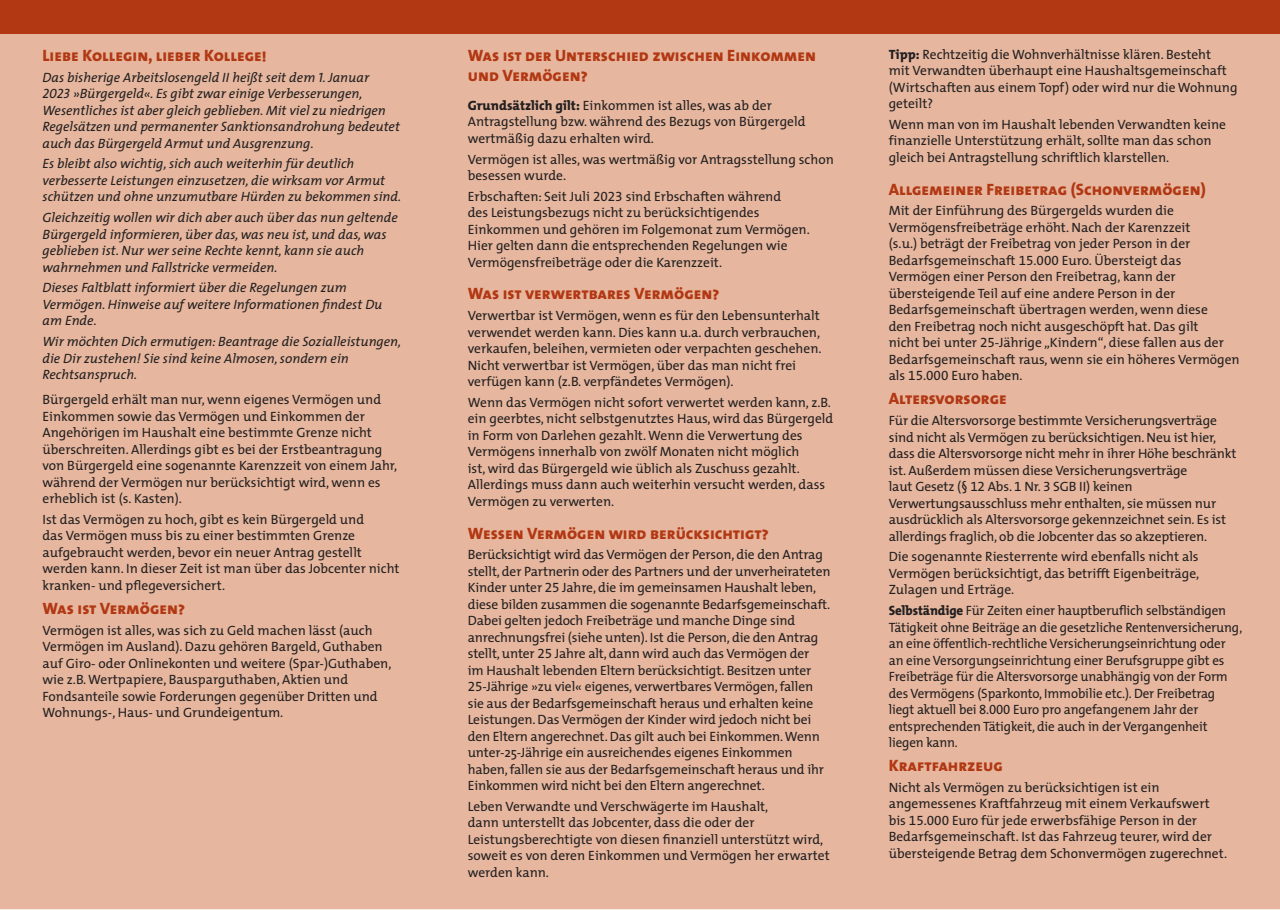
<style>
.page{position:relative;width:1280px;height:910px;background:#fff}
.page>*{position:absolute;margin:0;border:0;box-sizing:border-box;transform-origin:0 0}
.t1{font:16.5px/19.8px "The Mix Extra Bold Caps";color:#b23814}
.t2{font:13.5px/16.5px "The Mix";color:#231f20}
.t3{font:italic 13.5px/16.5px "The Mix";color:#231f20}
.s1{font-family:"The Mix Caps"}
.s2{font-weight:800}
.s3{font-family:"The Mix Expert"}
</style>
<div class="page">
<div style="left:0;top:33px;width:1280px;height:876px;background:#e6b79e"></div>
<div style="left:0;top:0;width:1280px;height:33px;background:#b23814"></div>
<p class="t1" style="left:43px;top:45px;width:226px">Liebe Kollegin, lieber Kollege!</p>
<p class="t3" style="left:43px;top:68px;width:359px">Das bisherige Arbeitslosengeld II heißt seit dem <span class="s1">1</span>. Januar <span class="s1">2023</span> »Bürgergeld«. Es gibt zwar einige Verbesserungen, Wesentliches ist aber gleich geblieben. Mit viel zu niedrigen Regelsätzen und permanenter Sanktionsandrohung bedeutet auch das Bürgergeld Armut und Ausgrenzung.</p>
<p class="t3" style="left:43px;top:155px;width:360px">Es bleibt also wichtig, sich auch weiterhin für deutlich verbesserte Leistungen einzusetzen, die wirksam vor Armut schützen und ohne unzumutbare Hürden zu bekommen sind.</p>
<p class="t3" style="left:43px;top:209px;width:357px">Gleichzeitig wollen wir dich aber auch über das nun geltende Bürgergeld informieren, über das, was neu ist, und das, was geblieben ist. Nur wer seine Rechte kennt, kann sie auch wahrnehmen und Fallstricke vermeiden.</p>
<p class="t3" style="left:43px;top:279px;width:341px">Dieses Faltblatt informiert über die Regelungen zum<br>Vermögen. Hinweise auf weitere Informationen findest Du am Ende.</p>
<p class="t3" style="left:43px;top:333px;width:360px">Wir möchten Dich ermutigen: Beantrage die Sozialleistungen, die Dir zustehen! Sie sind keine Almosen, sondern ein<br>Rechtsanspruch.</p>
<p class="t2" style="left:43px;top:391px;width:356px">Bürgergeld erhält man nur, wenn eigenes Vermögen und Einkommen sowie das Vermögen und Einkommen der Angehörigen im Haushalt eine bestimmte Grenze nicht überschreiten. Allerdings gibt es bei der Erstbeantragung von Bürgergeld eine sogenannte Karenzzeit von einem Jahr, während der Vermögen nur berücksichtigt wird, wenn es erheblich ist (s. Kasten).</p>
<p class="t2" style="left:43px;top:511px;width:358px">Ist das Vermögen zu hoch, gibt es kein Bürgergeld und<br>das Vermögen muss bis zu einer bestimmten Grenze aufgebraucht werden, bevor ein neuer Antrag gestellt werden kann. In dieser Zeit ist man über das Jobcenter nicht kranken- und pflegeversichert.</p>
<p class="t1" style="left:43px;top:598px;width:144px">Was ist Vermögen?</p>
<p class="t2" style="left:43px;top:621px;width:350px">Vermögen ist alles, was sich zu Geld machen lässt (auch Vermögen im Ausland). Dazu gehören Bargeld, Guthaben auf Giro- oder Onlinekonten und weitere (Spar-)Guthaben, wie z.B. Wertpapiere, Bausparguthaben, Aktien und Fondsanteile sowie Forderungen gegenüber Dritten und Wohnungs-, Haus- und Grundeigentum.</p>
<p class="t1" style="left:468px;top:45px;width:350px">Was ist der Unterschied zwischen Einkommen und Vermögen?</p>
<p class="t2" style="left:468px;top:97px;width:339px"><span class="s2">Grundsätzlich gilt:</span> Einkommen ist alles, was ab der<br>Antragstellung bzw. während des Bezugs von Bürgergeld wertmäßig dazu erhalten wird.</p>
<p class="t2" style="left:468px;top:150px;width:368px">Vermögen ist alles, was wertmäßig vor Antragsstellung schon besessen wurde.</p>
<p class="t2" style="left:468px;top:188px;width:344px">Erbschaften: Seit Juli <span class="s3">2023</span> sind Erbschaften während<br>des Leistungsbezugs nicht zu berücksichtigendes Einkommen und gehören im Folgemonat zum Vermögen.<br>Hier gelten dann die entsprechenden Regelungen wie Vermögensfreibeträge oder die Karenzzeit.</p>
<p class="t1" style="left:468px;top:284px;width:253px">Was ist verwertbares Vermögen?</p>
<p class="t2" style="left:468px;top:307px;width:355px">Verwertbar ist Vermögen, wenn es für den Lebensunterhalt verwendet werden kann. Dies kann u.a. durch verbrauchen, verkaufen, beleihen, vermieten oder verpachten geschehen.<br>Nicht verwertbar ist Vermögen, über das man nicht frei verfügen kann (z.B. verpfändetes Vermögen).</p>
<p class="t2" style="left:468px;top:394px;width:367px">Wenn das Vermögen nicht sofort verwertet werden kann, z.B. ein geerbtes, nicht selbstgenutztes Haus, wird das Bürgergeld in Form von Darlehen gezahlt. Wenn die Verwertung des Vermögens innerhalb von zwölf Monaten nicht möglich<br>ist, wird das Bürgergeld wie üblich als Zuschuss gezahlt.<br>Allerdings muss dann auch weiterhin versucht werden, dass Vermögen zu verwerten.</p>
<p class="t1" style="left:468px;top:523px;width:302px">Wessen Vermögen wird berücksichtigt?</p>
<p class="t2" style="left:468px;top:546px;width:364px">Berücksichtigt wird das Vermögen der Person, die den Antrag stellt, der Partnerin oder des Partners und der unverheirateten Kinder unter <span class="s3">25</span> Jahre, die im gemeinsamen Haushalt leben, diese bilden zusammen die sogenannte Bedarfsgemeinschaft.<br>Dabei gelten jedoch Freibeträge und manche Dinge sind anrechnungsfrei (siehe unten). Ist die Person, die den Antrag stellt, unter <span class="s3">25</span> Jahre alt, dann wird auch das Vermögen der<br>im Haushalt lebenden Eltern berücksichtigt. Besitzen unter <span class="s3">25</span>-Jährige »zu viel« eigenes, verwertbares Vermögen, fallen sie aus der Bedarfsgemeinschaft heraus und erhalten keine Leistungen. Das Vermögen der Kinder wird jedoch nicht bei den Eltern angerechnet. Das gilt auch bei Einkommen. Wenn unter-25-Jährige ein ausreichendes eigenes Einkommen haben, fallen sie aus der Bedarfsgemeinschaft heraus und ihr Einkommen wird nicht bei den Eltern angerechnet.</p>
<p class="t2" style="left:468px;top:798px;width:363px">Leben Verwandte und Verschwägerte im Haushalt,<br>dann unterstellt das Jobcenter, dass die oder der Leistungsberechtigte von diesen finanziell unterstützt wird, soweit es von deren Einkommen und Vermögen her erwartet werden kann.</p>
<p class="t2" style="left:889px;top:45px;width:350px"><span class="s2">Tipp:</span> Rechtzeitig die Wohnverhältnisse klären. Besteht<br>mit Verwandten überhaupt eine Haushaltsgemeinschaft (Wirtschaften aus einem Topf) oder wird nur die Wohnung geteilt?</p>
<p class="t2" style="left:889px;top:116px;width:339px">Wenn man von im Haushalt lebenden Verwandten keine finanzielle Unterstützung erhält, sollte man das schon gleich bei Antragstellung schriftlich klarstellen.</p>
<p class="t1" style="left:889px;top:179px;width:318px">Allgemeiner Freibetrag (Schonvermögen)</p>
<p class="t2" style="left:889px;top:202px;width:352px">Mit der Einführung des Bürgergelds wurden die Vermögensfreibeträge erhöht. Nach der Karenzzeit<br>(s.u.) beträgt der Freibetrag von jeder Person in der Bedarfsgemeinschaft <span class="s3">15.000</span> Euro. Übersteigt das Vermögen einer Person den Freibetrag, kann der übersteigende Teil auf eine andere Person in der Bedarfsgemeinschaft übertragen werden, wenn diese<br>den Freibetrag noch nicht ausgeschöpft hat. Das gilt<br>nicht bei unter <span class="s3">25</span>-Jährige „Kindern“, diese fallen aus der Bedarfsgemeinschaft raus, wenn sie ein höheres Vermögen als <span class="s3">15.000</span> Euro haben.</p>
<p class="t1" style="left:889px;top:388px;width:119px">Altersvorsorge</p>
<p class="t2" style="left:889px;top:412px;width:349px">Für die Altersvorsorge bestimmte Versicherungsverträge sind nicht als Vermögen zu berücksichtigen. Neu ist hier, dass die Altersvorsorge nicht mehr in ihrer Höhe beschränkt ist. Außerdem müssen diese Versicherungsverträge<br>laut Gesetz (§ <span class="s3">12</span> Abs. <span class="s3">1</span> Nr. <span class="s3">3</span> SGB II) keinen Verwertungsausschluss mehr enthalten, sie müssen nur ausdrücklich als Altersvorsorge gekennzeichnet sein. Es ist allerdings fraglich, ob die Jobcenter das so akzeptieren.</p>
<p class="t2" style="left:889px;top:548px;width:312px;text-align:justify">Die sogenannte Riesterrente wird ebenfalls nicht als Vermögen berücksichtigt, das betrifft Eigenbeiträge, Zulagen und Erträge.</p>
<p class="t2" style="left:889px;top:602px;width:355px"><span class="s2">Selbständige</span> Für Zeiten einer hauptberuflich selbständigen Tätigkeit ohne Beiträge an die gesetzliche Rentenversicherung, an eine öffentlich-rechtliche Versicherungseinrichtung oder an eine Versorgungseinrichtung einer Berufsgruppe gibt es Freibeträge für die Altersvorsorge unabhängig von der Form des Vermögens (Sparkonto, Immobilie etc.). Der Freibetrag liegt aktuell bei <span class="s3">8.000</span> Euro pro angefangenem Jahr der entsprechenden Tätigkeit, die auch in der Vergangenheit liegen kann.</p>
<p class="t1" style="left:889px;top:755px;width:116px">Kraftfahrzeug</p>
<p class="t2" style="left:889px;top:779px;width:340px">Nicht als Vermögen zu berücksichtigen ist ein angemessenes Kraftfahrzeug mit einem Verkaufswert bis <span class="s3">15.000</span> Euro für jede erwerbsfähige Person in der Bedarfsgemeinschaft. Ist das Fahrzeug teurer, wird der übersteigende Betrag dem Schonvermögen zugerechnet.</p>
</div>
